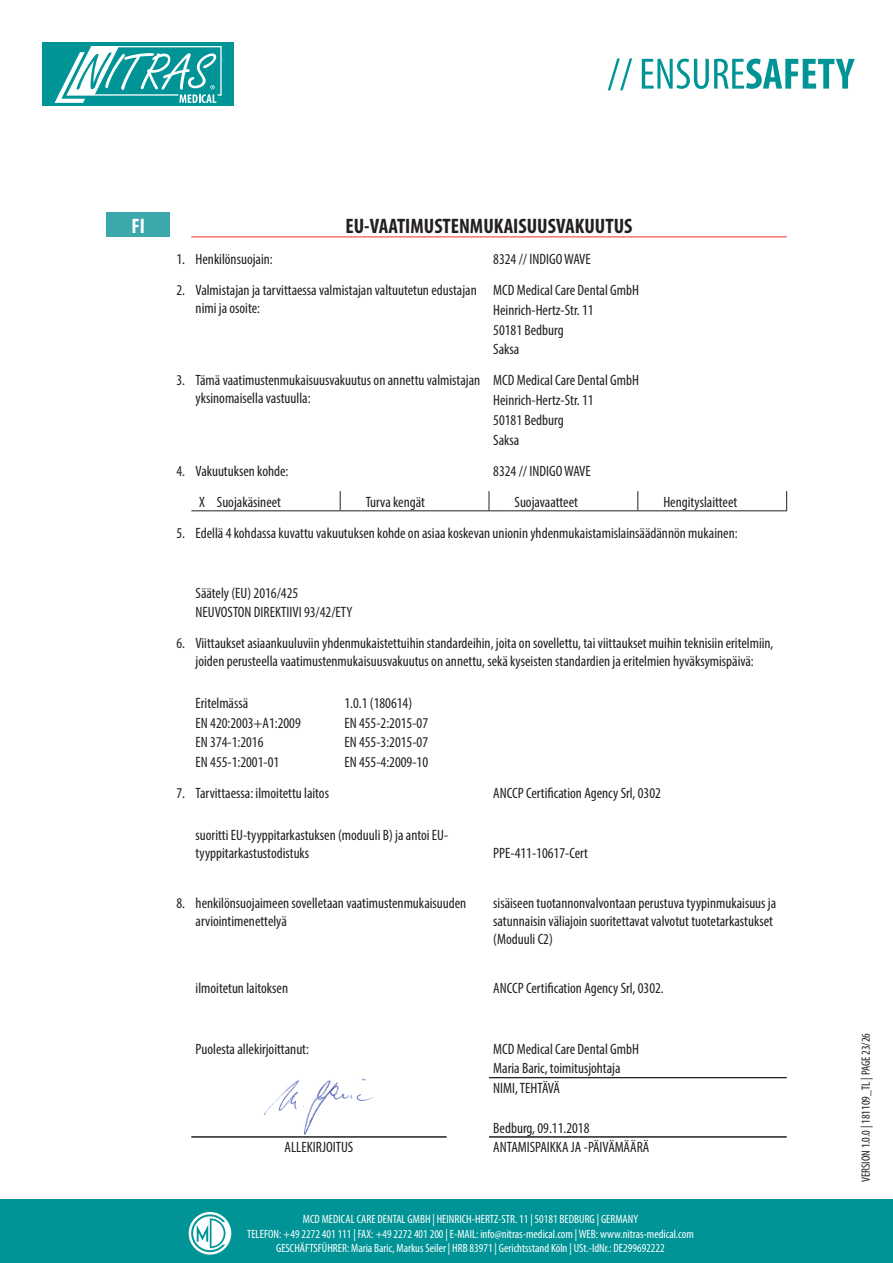
<style>
.page{position:relative;width:893px;height:1263px;background:#fff}
.page>*{position:absolute;margin:0;border:0;box-sizing:border-box;transform-origin:0 0}
.t1{font:700 condensed 21px "Myriad Pro";color:#231f20}
.t2{font:700 condensed 21px "Myriad Pro";color:#fff}
.t3{font:condensed 15px/18px "Myriad Pro";color:#231f20}
.t4{font:condensed 12px/14.4px "Myriad Pro";color:#fff;text-align:center}
.t5{font:condensed 12px "Myriad Pro";color:#231f20}
</style>
<div class="page">
<svg style="left:264px;top:1078px;width:110px;height:57px"></svg>
<div style="left:0;top:1199px;width:893px;height:64px;background:#009497"></div>
<svg style="left:608px;top:58px;width:247px;height:32px"></svg>
<svg style="left:189px;top:1212px;width:42px;height:42px"></svg>
<div style="left:43px;top:43px;width:191px;height:63px;background:#009497"></div>
<svg style="left:55px;top:46px;width:167px;height:57px"></svg>
<div style="left:106px;top:213px;width:64px;height:24px;background:#3ba9ac"></div>
<svg style="left:191px;top:236px;width:22px;height:1px"></svg>
<hr style="left:213px;top:236px;width:127px;height:1px;background:#ef3122">
<svg style="left:340px;top:236px;width:21px;height:1px"></svg>
<hr style="left:361px;top:236px;width:128px;height:1px;background:#ef3122">
<svg style="left:489px;top:236px;width:21px;height:1px"></svg>
<hr style="left:510px;top:236px;width:128px;height:1px;background:#ef3122">
<svg style="left:638px;top:236px;width:21px;height:1px"></svg>
<hr style="left:659px;top:236px;width:128px;height:1px;background:#ef3122">
<svg style="left:786px;top:491px;width:1px;height:19px"></svg>
<svg style="left:191px;top:510px;width:22px;height:1px"></svg>
<hr style="left:213px;top:510px;width:127px;height:1px;background:#231f20">
<svg style="left:340px;top:491px;width:21px;height:20px"></svg>
<hr style="left:361px;top:510px;width:128px;height:1px;background:#231f20">
<svg style="left:489px;top:491px;width:21px;height:20px"></svg>
<hr style="left:510px;top:510px;width:128px;height:1px;background:#231f20">
<svg style="left:637px;top:491px;width:22px;height:20px"></svg>
<hr style="left:659px;top:510px;width:128px;height:1px;background:#231f20">
<hr style="left:191px;top:1136px;width:255px;height:1px;background:#231f20">
<hr style="left:489px;top:1077px;width:298px;height:1px;background:#231f20">
<hr style="left:489px;top:1136px;width:298px;height:1px;background:#231f20">
<p class="t2" style="left:131px;top:212px;width:15px">FI</p>
<p class="t1" style="left:345px;top:212px;width:288px">EU-VAATIMUSTENMUKAISUUSVAKUUTUS</p>
<p class="t3" style="left:176px;top:250px;width:10px">1.</p>
<p class="t3" style="left:196px;top:250px;width:79px">Henkilönsuojain:</p>
<p class="t3" style="left:176px;top:281px;width:10px">2.</p>
<p class="t3" style="left:196px;top:281px;width:283px">Valmistajan ja tarvittaessa valmistajan valtuutetun edustajan nimi ja osoite:</p>
<p class="t3" style="left:493px;top:340px;width:28px">Saksa</p>
<p class="t3" style="left:176px;top:371px;width:10px">3.</p>
<p class="t3" style="left:196px;top:371px;width:286px">Tämä vaatimustenmukaisuusvakuutus on annettu valmistajan yksinomaisella vastuulla:</p>
<p class="t3" style="left:493px;top:430px;width:28px">Saksa</p>
<p class="t3" style="left:176px;top:461px;width:10px">4.</p>
<p class="t3" style="left:196px;top:461px;width:94px">Vakuutuksen kohde:</p>
<p class="t3" style="left:217px;top:492px;width:66px">Suojakäsineet</p>
<p class="t3" style="left:366px;top:492px;width:61px">Turva kengät</p>
<p class="t3" style="left:514px;top:492px;width:65px">Suojavaatteet</p>
<p class="t3" style="left:663px;top:492px;width:75px">Hengityslaitteet</p>
<p class="t3" style="left:176px;top:524px;width:10px">5.</p>
<p class="t3" style="left:196px;top:524px;width:544px">Edellä 4 kohdassa kuvattu vakuutuksen kohde on asiaa koskevan unionin yhdenmukaistamislainsäädännön mukainen:</p>
<h1 class="t2" style="left:129px;top:212px;width:20px">DE</h1>
<p class="t3" style="left:493px;top:243px;width:147px;line-height:31px">8324 // INDIGO WAVE<br>MCD Medical Care Dental GmbH</p>
<p class="t3" style="left:493px;top:300px;width:102px;line-height:19.8px">Heinrich-Hertz-Str. 11<br>50181 Bedburg</p>
<p class="t3" style="left:493px;top:370px;width:147px;line-height:19.8px">MCD Medical Care Dental GmbH<br>Heinrich-Hertz-Str. 11<br>50181 Bedburg</p>
<p class="t3" style="left:493px;top:461px;width:99px">8324 // INDIGO WAVE</p>
<p class="t3" style="left:199px;top:492px;width:7px">X</p>
<p class="t3" style="left:196px;top:583px;width:104px">Säätely (EU) 2016/425</p>
<p class="t3" style="left:196px;top:603px;width:158px">NEUVOSTON DIREKTIIVI 93/42/ETY</p>
<p class="t3" style="left:176px;top:634px;width:10px">6.</p>
<p class="t3" style="left:196px;top:634px;width:579px">Viittaukset asiaankuuluviin yhdenmukaistettuihin standardeihin, joita on sovellettu, tai viittaukset muihin teknisiin eritelmiin, joiden perusteella vaatimustenmukaisuusvakuutus on annettu, sekä kyseisten standardien ja eritelmien hyväksymispäivä:</p>
<p class="t3" style="left:196px;top:694px;width:54px">Eritelmässä</p>
<p class="t3" style="left:344px;top:694px;width:69px">1.0.1 (180614)</p>
<p class="t3" style="left:196px;top:713px;width:107px">EN 420:2003+A1:2009</p>
<p class="t3" style="left:344px;top:713px;width:85px">EN 455-2:2015-07</p>
<p class="t3" style="left:196px;top:733px;width:69px">EN 374-1:2016</p>
<p class="t3" style="left:344px;top:733px;width:85px">EN 455-3:2015-07</p>
<p class="t3" style="left:196px;top:753px;width:85px">EN 455-1:2001-01</p>
<p class="t3" style="left:344px;top:753px;width:85px">EN 455-4:2009-10</p>
<p class="t3" style="left:493px;top:784px;width:169px">ANCCP Certification Agency Srl, 0302</p>
<p class="t3" style="left:176px;top:784px;width:10px">7.</p>
<p class="t3" style="left:196px;top:784px;width:135px">Tarvittaessa: ilmoitettu laitos</p>
<p class="t3" style="left:196px;top:825px;width:254px">suoritti EU-tyyppitarkastuksen (moduuli B) ja antoi EU&shy;tyyppitarkastustodistuks</p>
<p class="t3" style="left:176px;top:894px;width:10px">8.</p>
<p class="t3" style="left:196px;top:894px;width:272px">henkilönsuojaimeen sovelletaan vaatimustenmukaisuuden arviointimenettelyä</p>
<p class="t3" style="left:493px;top:894px;width:284px">sisäiseen tuotannonvalvontaan perustuva tyypinmukaisuus ja satunnaisin väliajoin suoritettavat valvotut tuotetarkastukset</p>
<p class="t3" style="left:493px;top:930px;width:61px">(Moduuli C2)</p>
<p class="t3" style="left:196px;top:979px;width:94px">ilmoitetun laitoksen</p>
<p class="t3" style="left:493px;top:843px;width:96px">PPE-411-10617-Cert</p>
<p class="t3" style="left:493px;top:979px;width:172px">ANCCP Certification Agency Srl, 0302.</p>
<p class="t3" style="left:196px;top:1039px;width:115px">Puolesta allekirjoittanut:</p>
<p class="t3" style="left:493px;top:1039px;width:147px">MCD Medical Care Dental GmbH</p>
<p class="t3" style="left:493px;top:1059px;width:129px">Maria Baric, toimitusjohtaja</p>
<p class="t3" style="left:493px;top:1079px;width:68px">NIMI, TEHTÄVÄ</p>
<p class="t3" style="left:493px;top:1118px;width:98px">Bedburg, 09.11.2018</p>
<p class="t3" style="left:285px;top:1138px;width:70px">ALLEKIRJOITUS</p>
<p class="t3" style="left:493px;top:1138px;width:158px">ANTAMISPAIKKA JA -PÄIVÄMÄÄRÄ</p>
<p class="t4" style="left:247px;top:1212px;width:448px">MCD MEDICAL CARE DENTAL GMBH | HEINRICH-HERTZ-STR. 11 | 50181 BEDBURG | GERMANY<br>TELEFON: +49 2272 401 111 | FAX: +49 2272 401 200 | E-MAIL: info@nitras-medical.com | WEB: www.nitras-medical.com<br>GESCHÄFTSFÜHRER: Maria Baric, Markus Seiler | HRB 83971 | Gerichtsstand Köln | USt.-IdNr.: DE299692222</p>
<p class="t5" style="left:859px;top:1182px;width:151px;rotate:-90deg">VERSION 1.0.0 | 181109_TL | PAGE 23/26</p>
</div>
